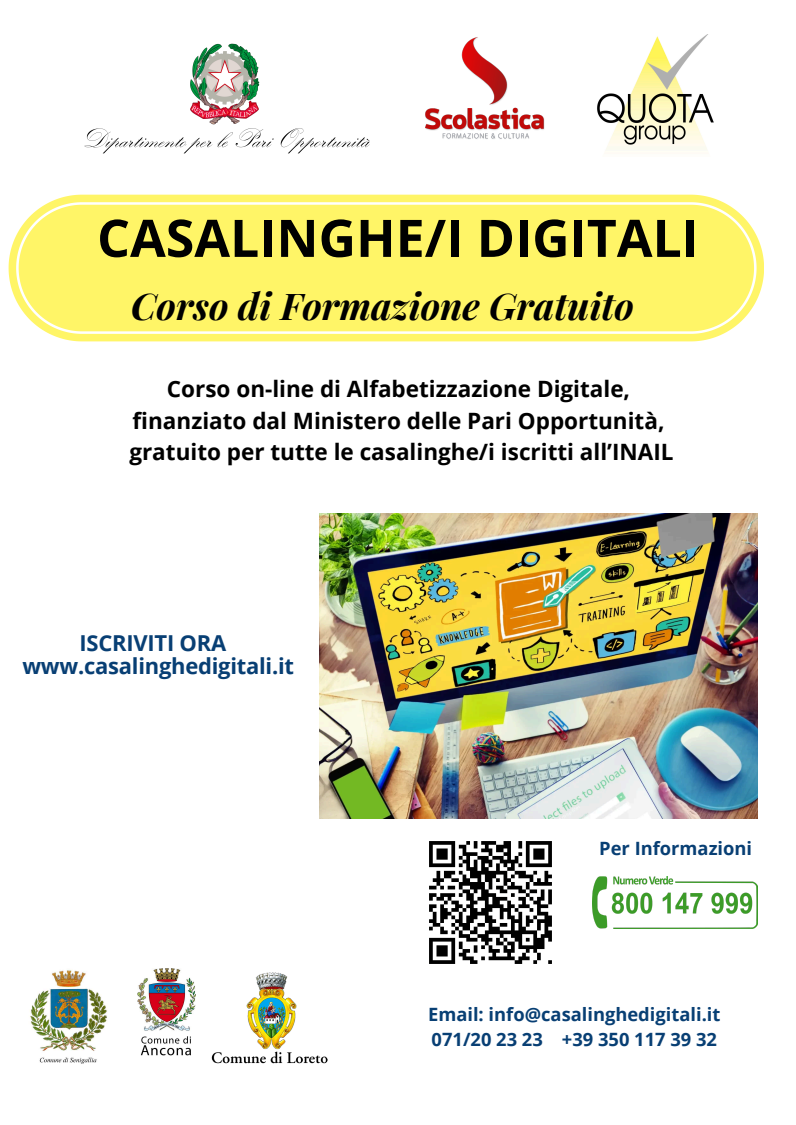
<style>
.page{position:relative;width:796px;height:1125px;background:#fff}
.page>*{position:absolute;margin:0;border:0;box-sizing:border-box;transform-origin:0 0}
.t1{font:700 51.75px "Open Sans";color:#000}
.t2{font:italic 700 36.97px "Playfair Display";color:#000}
.t3{font:700 22.5px/31.5px "Open Sans";color:#000;text-align:center}
.t4{font:700 21.98px/22.5px "Open Sans";letter-spacing:-.01em;color:#083f74;text-align:center}
.t5{font:700 18.3px "Open Sans";color:#083f74}
</style>
<div class="page">
<img style="left:425px;top:37px;width:120px;height:102px">
<img style="left:84px;top:43px;width:286px;height:111px">
<img style="left:597px;top:35px;width:117px;height:115px">
<img style="left:319px;top:513px;width:438px;height:306px">
<img style="left:592px;top:876px;width:165px;height:53px">
<img style="left:429px;top:841px;width:123px;height:123px">
<svg style="left:9px;top:195px;width:754px;height:146px;fill:#fff567"></svg>
<svg style="left:16px;top:202px;width:740px;height:132px;background:#fff56f"></svg>
<img style="left:138px;top:969px;width:57px;height:87px">
<img style="left:30px;top:970px;width:78px;height:94px">
<img style="left:211px;top:972px;width:117px;height:92px">
<p class="t1" style="left:97px;top:202px;width:603px">CASALINGHE/I DIGITALI</p>
<p class="t2" style="left:131px;top:280px;width:504px">Corso di Formazione Gratuito</p>
<p class="t3" style="left:129px;top:373px;width:545px">Corso on-line di Alfabetizzazione Digitale, finanziato dal Ministero delle Pari Opportunità, gratuito per tutte le casalinghe/i iscritti all’INAIL</p>
<p class="t4" style="left:22px;top:632px;width:273px">ISCRIVITI ORA www.casalinghedigitali.it</p>
<p class="t5" style="left:599px;top:835px;width:154px">Per Informazioni</p>
<p class="t5" style="left:428px;top:1001px;width:294px">Email: info@casalinghedigitali.it</p>
<p class="t5" style="left:431px;top:1027px;width:287px">071/20 23 23 +39 350 117 39 32</p>
</div>
